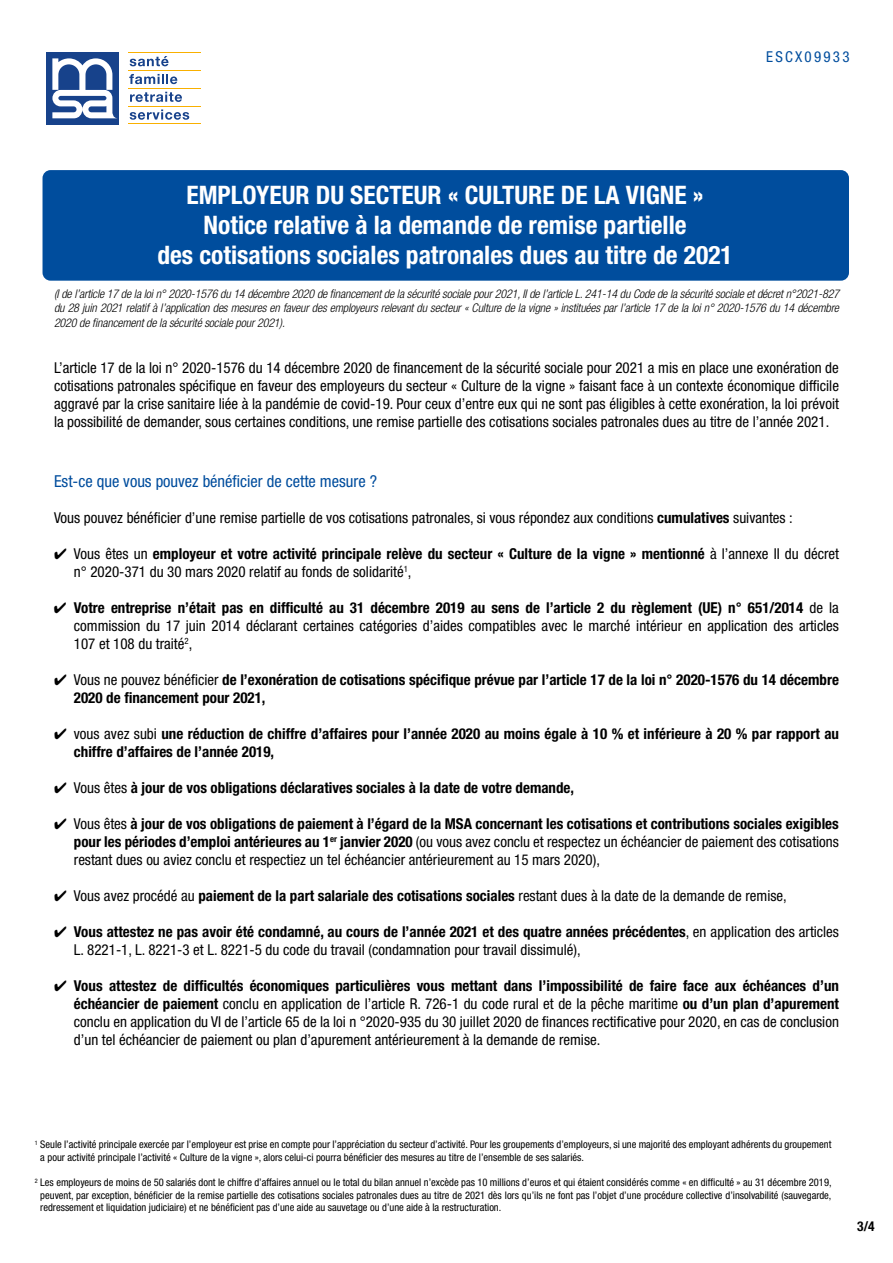
<style>
.page{position:relative;width:893px;height:1263px;background:#fff}
.page>*{position:absolute;margin:0;border:0;box-sizing:border-box;transform-origin:0 0}
.t1{font:700 condensed 25.5px/30px "Helvetica Neue LT Std";color:#fff;text-align:center}
.t2{font:condensed 16.5px "Helvetica Neue LT Std";color:#004d9d}
.t3{font:condensed 15px/18px "Helvetica Neue LT Std";color:#000;text-align:justify}
.t4{font:700 condensed 15px/18px "Helvetica Neue LT Std";color:#000}
.t5{font:condensed 15px "Helvetica Neue LT Std";letter-spacing:.15em;color:#004d9d}
.t6{font:700 condensed 13.5px "Helvetica Neue LT Std";color:#000}
.t7{font:italic 300 condensed 12px/14.4px "Helvetica Neue LT Std";letter-spacing:-.01em;color:#000;text-align:justify}
.t8{font:condensed 10.5px/12.6px "Helvetica Neue LT Std";color:#000}
.s1{font-weight:700}
.s2{font-weight:400}
</style>
<div class="page">
<div style="left:43px;top:170px;width:806px;height:111px;background:#004d9d;border-radius:8px"></div>
<svg style="left:130px;top:56px;width:39px;height:10px"></svg>
<svg style="left:129px;top:74px;width:48px;height:10px"></svg>
<svg style="left:130px;top:92px;width:52px;height:10px"></svg>
<svg style="left:130px;top:110px;width:59px;height:10px"></svg>
<hr style="left:128px;top:52px;width:72px;height:1px;background:#f9b000">
<hr style="left:128px;top:70px;width:72px;height:1px;background:#f9b000">
<hr style="left:128px;top:88px;width:72px;height:1px;background:#f9b000">
<hr style="left:128px;top:106px;width:72px;height:1px;background:#f9b000">
<hr style="left:128px;top:123px;width:72px;height:1px;background:#f9b000">
<div style="left:46px;top:52px;width:72px;height:72px;background:#17428b"></div>
<svg style="left:52px;top:58px;width:64px;height:60px"></svg>
<p class="t5" style="left:766px;top:48px;width:85px">ESCX09933</p>
<h1 class="t1" style="left:157px;top:180px;width:577px">EMPLOYEUR DU SECTEUR « CULTURE DE LA VIGNE »<br>Notice relative à la demande de remise partielle<br>des cotisations sociales patronales dues au titre de 2021</h1>
<p class="t7" style="left:54px;top:287px;width:787px">(I de l’article 17 de la loi n° 2020-1576 du 14 décembre 2020 de financement de la sécurité sociale pour 2021, II de l’article L. 241-14 du Code de la sécurité sociale et décret n°2021-827 du 28 juin 2021 relatif à l’application des mesures en faveur des employeurs relevant du secteur « Culture de la vigne » instituées par l’article 17 de la loi n° 2020-1576 du 14 décembre 2020 de financement de la sécurité sociale pour 2021).</p>
<p class="t3" style="left:54px;top:359px;width:786px">L’article 17 de la loi n° 2020-1576 du 14 décembre 2020 de financement de la sécurité sociale pour 2021 a mis en place une exonération de cotisations patronales spécifique en faveur des employeurs du secteur « Culture de la vigne » faisant face à un contexte économique difficile aggravé par la crise sanitaire liée à la pandémie de covid-19. Pour ceux d’entre eux qui ne sont pas éligibles à cette exonération, la loi prévoit la possibilité de demander, sous certaines conditions, une remise partielle des cotisations sociales patronales dues au titre de l’année 2021.</p>
<p class="t2" style="left:54px;top:471px;width:325px">Est-ce que vous pouvez bénéficier de cette mesure ?</p>
<p class="t3" style="left:54px;top:508px;width:740px">Vous pouvez bénéficier d’une remise partielle de vos cotisations patronales, si vous répondez aux conditions <span class="s1">cumulatives</span> suivantes :</p>
<p class="t3" style="left:74px;top:544px;width:767px;text-indent:-20px">✔ Vous êtes un <span class="s1">employeur et votre activité principale relève du secteur « Culture de la vigne » mentionné</span> à l’annexe II du décret n° 2020-371 du 30 mars 2020 relatif au fonds de solidarité<sup>1</sup>,</p>
<p class="t3" style="left:74px;top:598px;width:767px;text-indent:-20px">✔ <span class="s1">Votre entreprise n’était pas en difficulté au 31 décembre 2019 au sens de l’article 2 du règlement (UE) n° 651/2014</span> de la commission du 17 juin 2014 déclarant certaines catégories d’aides compatibles avec le marché intérieur en application des articles 107 et 108 du traité<sup>2</sup>,</p>
<p class="t4" style="left:74px;top:670px;width:766px;text-indent:-20px">✔ <span class="s2">Vous ne pouvez bénéficier</span> de l’exonération de cotisations spécifique prévue par l’article 17 de la loi n° 2020-1576 du 14 décembre<br>2020 de financement pour 2021,</p>
<p class="t4" style="left:74px;top:724px;width:767px;text-indent:-20px">✔ <span class="s2">vous avez subi</span> une réduction de chiffre d’affaires pour l’année 2020 au moins égale à 10 % et inférieure à 20 % par rapport au chiffre d’affaires de l’année 2019,</p>
<p class="t4" style="left:54px;top:778px;width:522px">✔ <span class="s2">Vous êtes</span> à jour de vos obligations déclaratives sociales à la date de votre demande,</p>
<p class="t3" style="left:74px;top:814px;width:767px;text-indent:-20px">✔ Vous êtes <span class="s1">à jour de vos obligations de paiement à l’égard de la MSA concernant les cotisations et contributions sociales exigibles pour les périodes d’emploi antérieures au 1</span><sup>er</sup> <span class="s1">janvier 2020</span> (ou vous avez conclu et respectez un échéancier de paiement des cotisations restant dues ou aviez conclu et respectiez un tel échéancier antérieurement au 15 mars 2020),</p>
<p class="t3" style="left:54px;top:886px;width:734px">✔ Vous avez procédé au <span class="s1">paiement de la part salariale des cotisations sociales</span> restant dues à la date de la demande de remise,</p>
<p class="t3" style="left:74px;top:922px;width:766px;text-indent:-20px">✔ <span class="s1">Vous attestez ne pas avoir été condamné, au cours de l’année 2021 et des quatre années précédentes</span>, en application des articles<br>L. 8221-1, L. 8221-3 et L. 8221-5 du code du travail (condamnation pour travail dissimulé),</p>
<p class="t3" style="left:74px;top:976px;width:767px;text-indent:-20px">✔ <span class="s1">Vous attestez de difficultés économiques particulières vous mettant dans l’impossibilité de faire face aux échéances d’un échéancier de paiement</span> conclu en application de l’article R. 726-1 du code rural et de la pêche maritime <span class="s1">ou d’un plan d’apurement </span>conclu en application du VI de l’article 65 de la loi n °2020-935 du 30 juillet 2020 de finances rectificative pour 2020, en cas de conclusion d’un tel échéancier de paiement ou plan d’apurement antérieurement à la demande de remise.</p>
<p class="t8" style="left:40px;top:1138px;width:792px;text-indent:-5px"><sup>1</sup> Seule l’activité principale exercée par l’employeur est prise en compte pour l’appréciation du secteur d’activité. Pour les groupements d’employeurs, si une majorité des employant adhérents du groupement a pour activité principale l’activité « Culture de la vigne », alors celui-ci pourra bénéficier des mesures au titre de l’ensemble de ses salariés.</p>
<p class="t8" style="left:40px;top:1176px;width:793px;text-align:justify;text-indent:-5px"><sup>2</sup> Les employeurs de moins de 50 salariés dont le chiffre d’affaires annuel ou le total du bilan annuel n’excède pas 10 millions d’euros et qui étaient considérés comme « en difficulté » au 31 décembre 2019, peuvent, par exception, bénéficier de la remise partielle des cotisations sociales patronales dues au titre de 2021 dès lors qu’ils ne font pas l’objet d’une procédure collective d’insolvabilité (sauvegarde, redressement et liquidation judiciaire) et ne bénéficient pas d’une aide au sauvetage ou d’une aide à la restructuration.</p>
<p class="t6" style="left:857px;top:1218px;width:19px">3/4</p>
</div>
